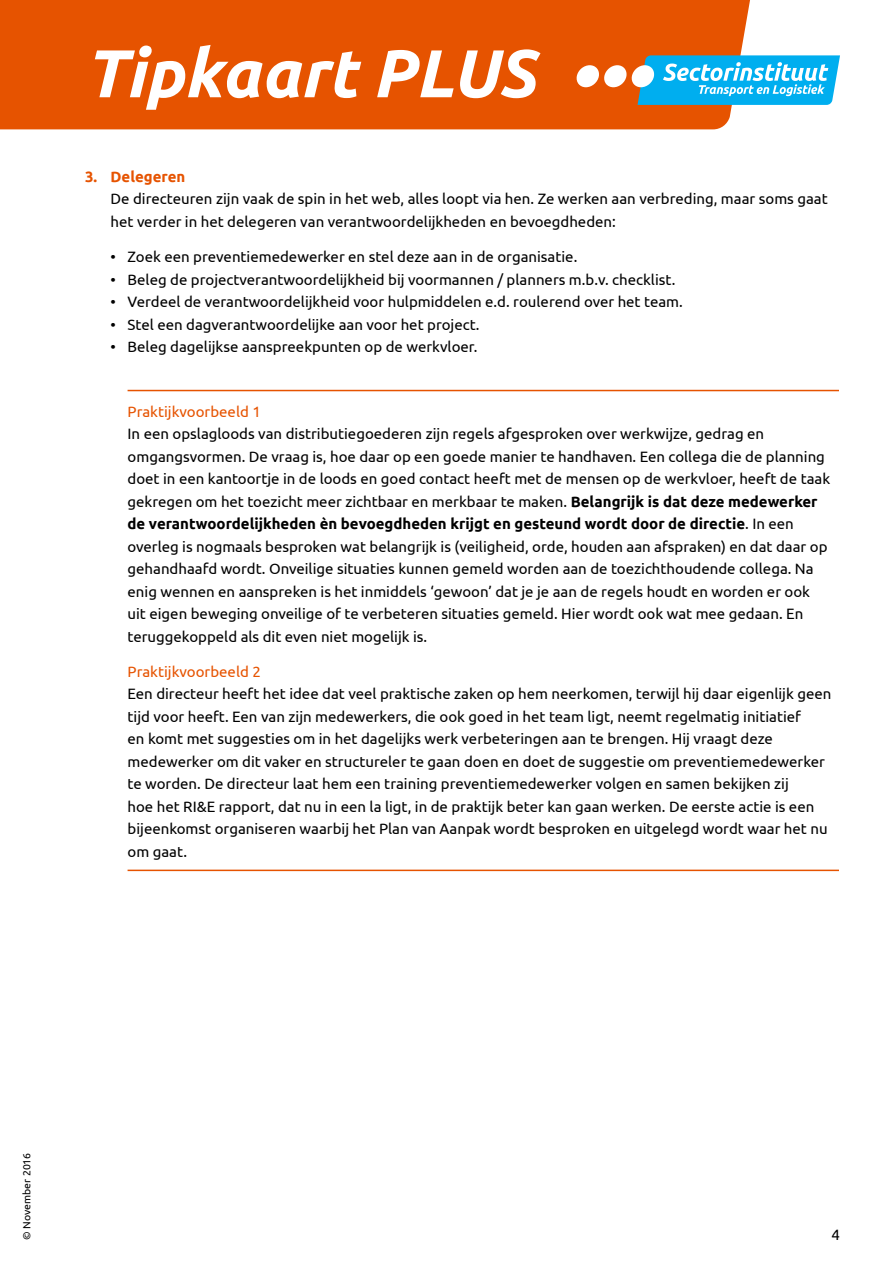
<style>
.page{position:relative;width:893px;height:1263px;background:#fff}
.page>*{position:absolute;margin:0;border:0;box-sizing:border-box;transform-origin:0 0}
.t1{font:italic 700 67.5px "Ubuntu";color:#fff}
.t2{font:15px/22.5px "Ubuntu";color:#000}
.t3{font:15px "Ubuntu";color:#e65300}
.t4{font:700 15px "Ubuntu";color:#e65300}
.t5{font:10.5px "Ubuntu";color:#000}
.s1{font-weight:700}
</style>
<div class="page">
<div style="left:0;top:0;width:750px;height:129px;background:#e65300"></div>
<svg style="left:577px;top:55px;width:263px;height:50px"></svg>
<hr style="left:128px;top:390px;width:711px;height:1px;background:#e65300">
<hr style="left:128px;top:870px;width:711px;height:1px;background:#e65300">
<h1 class="t1" style="left:85px;top:32px;width:452px">Tipkaart PLUS</h1>
<p class="t4" style="left:85px;top:167px;width:102px">3. Delegeren</p>
<p class="t2" style="left:111px;top:187px;width:719px">De directeuren zijn vaak de spin in het web, alles loopt via hen. Ze werken aan verbreding, maar soms gaat het verder in het delegeren van verantwoordelijkheden en bevoegdheden:</p>
<p class="t2" style="left:111px;top:245px;width:468px">• Zoek een preventiemedewerker en stel deze aan in de organisatie.</p>
<p class="t2" style="left:111px;top:267px;width:566px">• Beleg de projectverantwoordelijkheid bij voormannen / planners m.b.v. checklist.</p>
<p class="t2" style="left:111px;top:290px;width:574px">• Verdeel de verantwoordelijkheid voor hulpmiddelen e.d. roulerend over het team.</p>
<p class="t2" style="left:111px;top:312px;width:371px">• Stel een dagverantwoordelijke aan voor het project.</p>
<p class="t2" style="left:111px;top:335px;width:369px">• Beleg dagelijkse aanspreekpunten op de werkvloer.</p>
<p class="t3" style="left:128px;top:402px;width:135px">Praktijkvoorbeeld 1</p>
<p class="t2" style="left:128px;top:422px;width:704px">In een opslagloods van distributiegoederen zijn regels afgesproken over werkwijze, gedrag en omgangsvormen. De vraag is, hoe daar op een goede manier te handhaven. Een collega die de planning doet in een kantoortje in de loods en goed contact heeft met de mensen op de werkvloer, heeft de taak gekregen om het toezicht meer zichtbaar en merkbaar te maken. <span class="s1">Belangrijk is dat deze medewerker de verantwoordelijkheden èn bevoegdheden krijgt en gesteund wordt door de directie</span>. In een overleg is nogmaals besproken wat belangrijk is (veiligheid, orde, houden aan afspraken) en dat daar op gehandhaafd wordt. Onveilige situaties kunnen gemeld worden aan de toezichthoudende collega. Na enig wennen en aanspreken is het inmiddels ‘gewoon’ dat je je aan de regels houdt en worden er ook uit eigen beweging onveilige of te verbeteren situaties gemeld. Hier wordt ook wat mee gedaan. En teruggekoppeld als dit even niet mogelijk is.</p>
<p class="t3" style="left:128px;top:662px;width:135px">Praktijkvoorbeeld 2</p>
<p class="t2" style="left:128px;top:682px;width:705px">Een directeur heeft het idee dat veel praktische zaken op hem neerkomen, terwijl hij daar eigenlijk geen tijd voor heeft. Een van zijn medewerkers, die ook goed in het team ligt, neemt regelmatig initiatief<br>en komt met suggesties om in het dagelijks werk verbeteringen aan te brengen. Hij vraagt deze medewerker om dit vaker en structureler te gaan doen en doet de suggestie om preventiemedewerker te worden. De directeur laat hem een training preventiemedewerker volgen en samen bekijken zij<br>hoe het RI&amp;E rapport, dat nu in een la ligt, in de praktijk beter kan gaan werken. De eerste actie is een bijeenkomst organiseren waarbij het Plan van Aanpak wordt besproken en uitgelegd wordt waar het nu om gaat.</p>
<p class="t5" style="left:20px;top:1239px;width:88px;rotate:-90deg">© November 2016</p>
<p class="t2" style="left:832px;top:1222px;width:10px">4</p>
</div>
